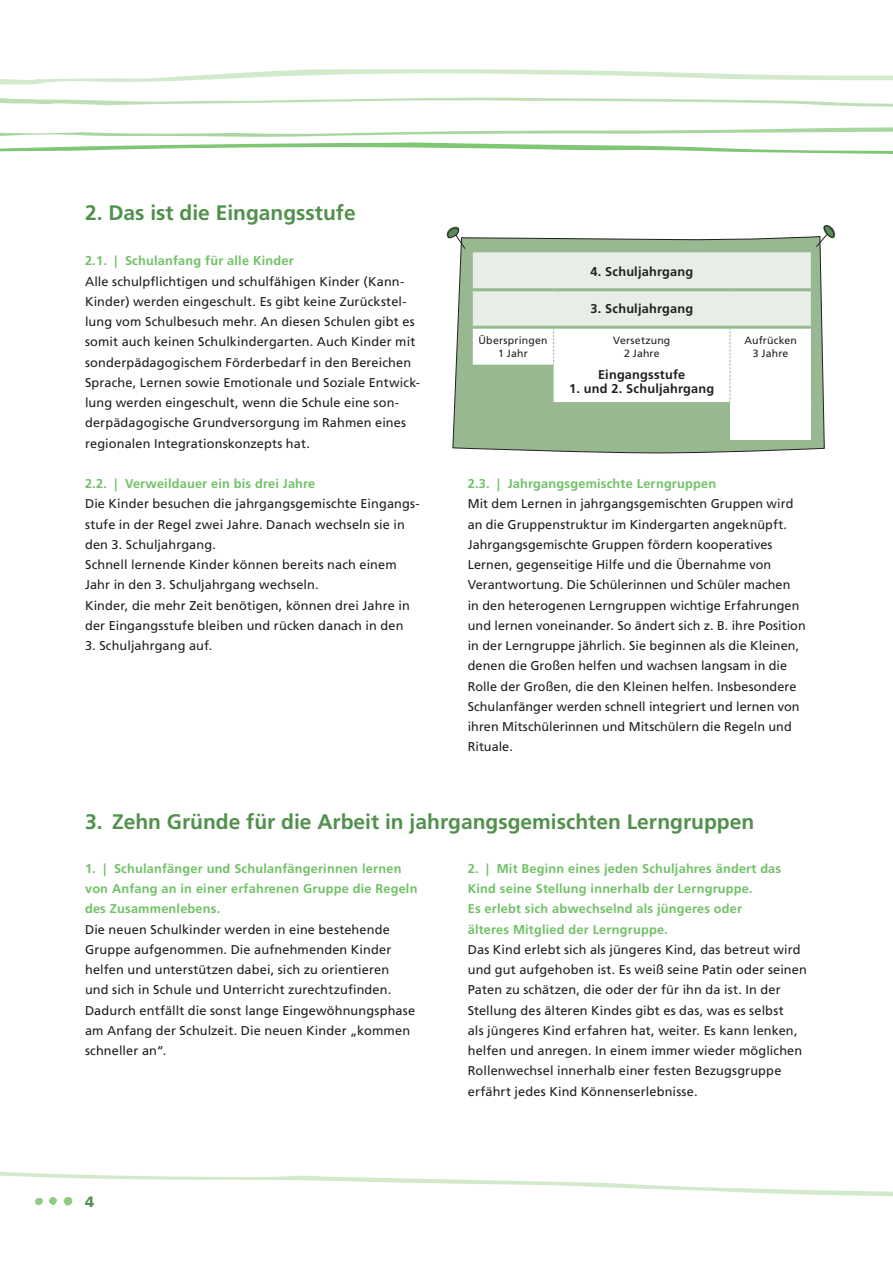
<style>
.page{position:relative;width:893px;height:1263px;background:#fff}
.page>*{position:absolute;margin:0;border:0;box-sizing:border-box;transform-origin:0 0}
.t1{font:700 21px "Frutiger";color:#51914c}
.t2{font:12.75px/20.2px "Frutiger";letter-spacing:.01em;color:#231f20}
.t3{font:700 12.75px/20.2px "Frutiger";letter-spacing:.015em;color:#71c167}
.t4{font:700 12.75px "Frutiger";letter-spacing:.015em;color:#231f20}
.t5{font:10.5px/13.5px "Frutiger";letter-spacing:.015em;color:#231f20;text-align:center}
</style>
<div class="page">
<svg style="left:0;top:69px;width:893px;height:16px"></svg>
<svg style="left:0;top:98px;width:893px;height:9px"></svg>
<svg style="left:0;top:127px;width:893px;height:27px"></svg>
<svg style="left:452px;top:237px;width:373px;height:217px;background:#9eba99"></svg>
<div style="left:730px;top:402px;width:81px;height:37px;background:#fff"></div>
<svg style="left:446px;top:226px;width:20px;height:24px"></svg>
<svg style="left:473px;top:224px;width:363px;height:178px"></svg>
<svg style="left:0;top:1171px;width:893px;height:35px"></svg>
<h1 class="t1" style="left:85px;top:200px;width:272px">2. Das ist die Eingangsstufe</h1>
<p class="t3" style="left:85px;top:251px;width:210px">2.1. | Schulanfang für alle Kinder</p>
<p class="t2" style="left:85px;top:271px;width:337px">Alle schulpflichtigen und schulfähigen Kinder (Kann-Kinder) werden eingeschult. Es gibt keine Zurückstel&shy;lung vom Schulbesuch mehr. An diesen Schulen gibt es somit auch keinen Schulkindergarten. Auch Kinder mit sonderpädagogischem Förderbedarf in den Bereichen Sprache, Lernen sowie Emotionale und Soziale Entwick&shy;lung werden eingeschult, wenn die Schule eine son&shy;derpädagogische Grundversorgung im Rahmen eines regionalen Integrationskonzepts hat.</p>
<p class="t3" style="left:85px;top:474px;width:232px">2.2. | Verweildauer ein bis drei Jahre</p>
<p class="t2" style="left:85px;top:494px;width:336px">Die Kinder besuchen die jahrgangsgemischte Eingangs&shy;stufe in der Regel zwei Jahre. Danach wechseln sie in den 3. Schuljahrgang.<br>Schnell lernende Kinder können bereits nach einem Jahr in den 3. Schuljahrgang wechseln.<br>Kinder, die mehr Zeit benötigen, können drei Jahre in der Eingangsstufe bleiben und rücken danach in den</p>
<p class="t2" style="left:85px;top:636px;width:129px">3. Schuljahrgang auf.</p>
<p class="t4" style="left:590px;top:264px;width:104px">4. Schuljahrgang</p>
<p class="t4" style="left:590px;top:301px;width:104px">3. Schuljahrgang</p>
<p class="t5" style="left:479px;top:333px;width:70px">Überspringen<br>1 Jahr</p>
<p class="t5" style="left:613px;top:333px;width:59px">Versetzung<br>2 Jahre</p>
<p class="t5" style="left:744px;top:333px;width:54px">Aufrücken<br>3 Jahre</p>
<p class="t4" style="left:598px;top:367px;width:89px">Eingangsstufe</p>
<p class="t4" style="left:569px;top:381px;width:147px">1. und 2. Schuljahrgang</p>
<p class="t3" style="left:468px;top:474px;width:250px">2.3. | Jahrgangsgemischte Lerngruppen</p>
<p class="t2" style="left:468px;top:494px;width:340px">Mit dem Lernen in jahrgangsgemischten Gruppen wird an die Gruppenstruktur im Kindergarten angeknüpft.<br>Jahrgangsgemischte Gruppen fördern kooperatives Lernen, gegenseitige Hilfe und die Übernahme von Verantwortung. Die Schülerinnen und Schüler machen<br>in den heterogenen Lerngruppen wichtige Erfahrungen und lernen voneinander. So ändert sich z. B. ihre Position in der Lerngruppe jährlich. Sie beginnen als die Kleinen, denen die Großen helfen und wachsen langsam in die Rolle der Großen, die den Kleinen helfen. Insbesondere Schulanfänger werden schnell integriert und lernen von ihren Mitschülerinnen und Mitschülern die Regeln und Rituale.</p>
<h1 class="t1" style="left:85px;top:809px;width:671px">3. Zehn Gründe für die Arbeit in jahrgangsgemischten Lerngruppen</h1>
<p class="t3" style="left:85px;top:858px;width:334px">1. | Schulanfänger und Schulanfängerinnen lernen von Anfang an in einer erfahrenen Gruppe die Regeln des Zusammenlebens.</p>
<p class="t2" style="left:85px;top:919px;width:332px">Die neuen Schulkinder werden in eine bestehende Gruppe aufgenommen. Die aufnehmenden Kinder helfen und unterstützen dabei, sich zu orientieren und sich in Schule und Unterricht zurechtzufinden.<br>Dadurch entfällt die sonst lange Eingewöhnungsphase am Anfang der Schulzeit. Die neuen Kinder „kommen schneller an“.</p>
<p class="t3" style="left:468px;top:858px;width:315px">2. | Mit Beginn eines jeden Schuljahres ändert das Kind seine Stellung innerhalb der Lerngruppe.<br>Es erlebt sich abwechselnd als jüngeres oder älteres Mitglied der Lerngruppe.</p>
<p class="t2" style="left:468px;top:939px;width:341px">Das Kind erlebt sich als jüngeres Kind, das betreut wird und gut aufgehoben ist. Es weiß seine Patin oder seinen Paten zu schätzen, die oder der für ihn da ist. In der Stellung des älteren Kindes gibt es das, was es selbst<br>als jüngeres Kind erfahren hat, weiter. Es kann lenken, helfen und anregen. In einem immer wieder möglichen Rollenwechsel innerhalb einer festen Bezugsgruppe erfährt jedes Kind Könnenserlebnisse.</p>
</div>
